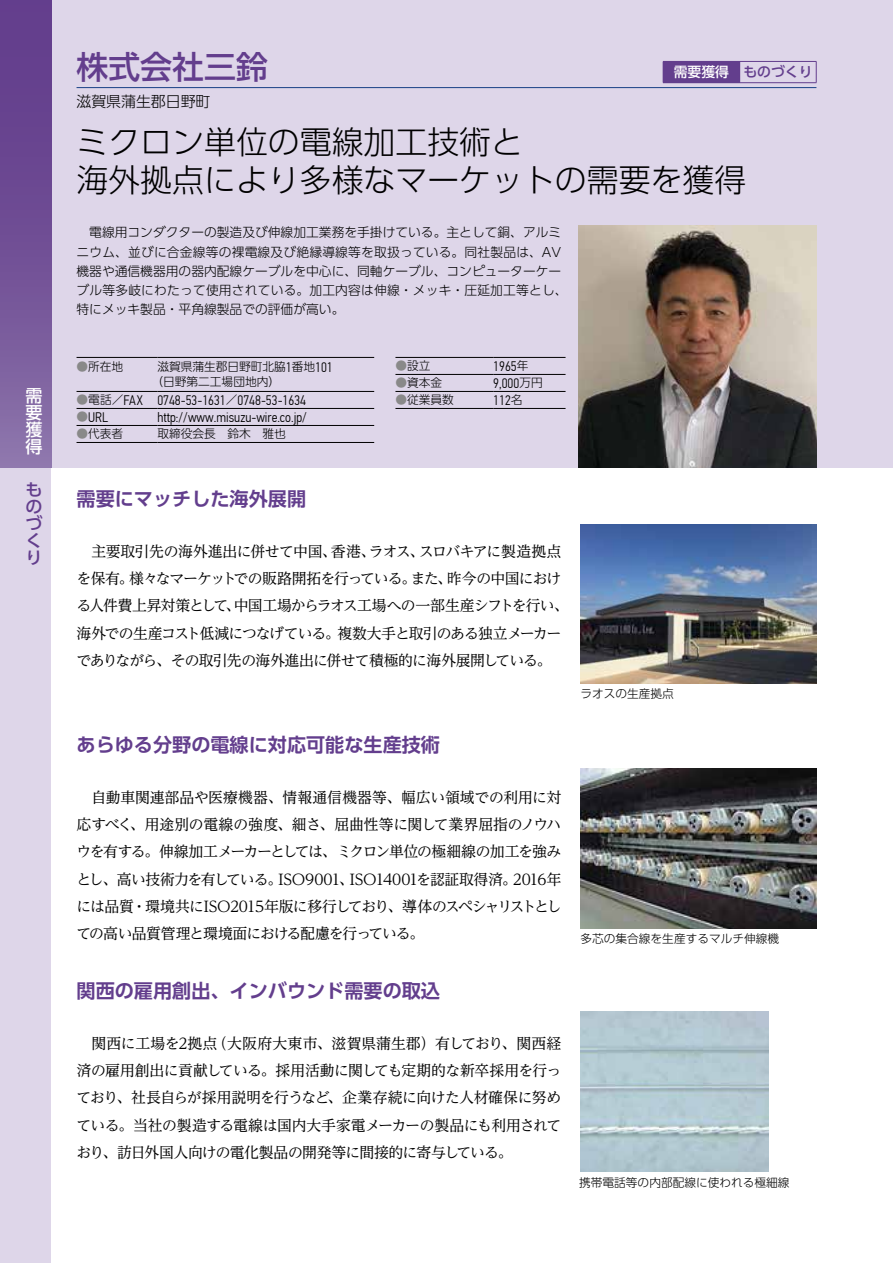
<style>
.page{position:relative;width:893px;height:1263px;background:#fff}
.page>*{position:absolute;margin:0;border:0;box-sizing:border-box;transform-origin:0 0}
.t1{font:300 31.95px/38.2px "UD Shin Go Pro";color:#000}
.t2{font:500 31.95px "UD Shin Go Pro";color:#633e8d}
.t3{font:700 19.2px "UD Shin Go Pro De";color:#633e8d}
.t4{font:500 16.95px/17px "UD Shin Go Pro";color:#633e8d}
.t5{font:500 16.95px/17px "UD Shin Go Pro";color:#fff;text-align:justify}
.t6{font:14.85px/27.3px "UD Reimin Pro";letter-spacing:-.06em;color:#000;text-align:justify}
.t7{font:300 14.85px "UD Shin Go Pro";color:#000}
.t8{font:300 13.8px "PF Din Text Cond Pro";color:#000}
.t9{font:500 13.8px "UD Shin Go Pro";color:#633e8d}
.t10{font:300 12.75px/19.2px "UD Shin Go Pro";color:#000}
.t11{font:300 11.7px/14.9px "UD Shin Go Pro";color:#000}
.s1{color:#fff}
.s2{color:#898989}
.s3{font-family:"UD Shin Go Pro";font-size:11.7px}
.s4{font-family:"PF Din Text Cond Pro";font-size:13.8px}
.s5{font-family:"UD Shin Go Pro";font-size:11.7px;color:#898989}
</style>
<div class="page">
<div style="left:0;top:0;width:893px;height:468px;background:#ded6e9"></div>
<div style="left:0;top:468px;width:51px;height:795px;background:#ded6e9"></div>
<div style="left:0;top:0;width:51px;height:468px;background:linear-gradient(to bottom,#5d3587,#896fa8)"></div>
<img style="left:578px;top:225px;width:238px;height:243px">
<img style="left:580px;top:1011px;width:189px;height:160px">
<img style="left:580px;top:769px;width:236px;height:159px">
<img style="left:580px;top:524px;width:236px;height:160px">
<hr style="left:395px;top:357px;width:98px;height:1px;background:#000">
<hr style="left:493px;top:357px;width:73px;height:1px;background:#000">
<hr style="left:395px;top:374px;width:98px;height:1px;background:#000">
<hr style="left:493px;top:374px;width:73px;height:1px;background:#000">
<hr style="left:395px;top:391px;width:98px;height:1px;background:#000">
<hr style="left:493px;top:391px;width:73px;height:1px;background:#000">
<hr style="left:395px;top:408px;width:98px;height:1px;background:#000">
<hr style="left:493px;top:408px;width:73px;height:1px;background:#000">
<hr style="left:77px;top:357px;width:80px;height:1px;background:#000">
<hr style="left:157px;top:357px;width:217px;height:1px;background:#000">
<hr style="left:77px;top:391px;width:80px;height:1px;background:#000">
<hr style="left:157px;top:391px;width:217px;height:1px;background:#000">
<hr style="left:77px;top:408px;width:80px;height:1px;background:#000">
<hr style="left:157px;top:408px;width:217px;height:1px;background:#000">
<hr style="left:77px;top:425px;width:80px;height:1px;background:#000">
<hr style="left:157px;top:425px;width:217px;height:1px;background:#000">
<hr style="left:77px;top:442px;width:80px;height:1px;background:#000">
<hr style="left:157px;top:442px;width:217px;height:1px;background:#000">
<hr style="left:77px;top:87px;width:739px;height:1px;background:#184186">
<div style="left:663px;top:61px;width:77px;height:22px;background:#633e8d"></div>
<hr style="left:740px;top:61px;width:76px;height:1px;background:#633e8d">
<svg style="left:816px;top:62px;width:1px;height:20px"></svg>
<hr style="left:740px;top:82px;width:76px;height:1px;background:#633e8d">
<h1 class="t2" style="left:77px;top:41px;width:193px">株式会社三鈴</h1>
<p class="t9" style="left:674px;top:61px;width:140px"><span class="s1">需要獲得</span> ものづくり</p>
<p class="t7" style="left:77px;top:89px;width:135px">滋賀県蒲生郡日野町</p>
<h1 class="t1" style="left:77px;top:121px;width:671px">ミクロン単位の電線加工技術と<br>海外拠点により多様なマーケットの需要を獲得</h1>
<p class="t10" style="left:77px;top:222px;width:493px;text-indent:13px">電線用コンダクターの製造及び伸線加工業務を手掛けている。主として銅、アルミニウム、並びに合金線等の裸電線及び絶縁導線等を取扱っている。同社製品は、AV機器や通信機器用の器内配線ケーブルを中心に、同軸ケーブル、コンピューターケーブル等多岐にわたって使用されている。加工内容は伸線・メッキ・圧延加工等とし、特にメッキ製品・平角線製品での評価が高い。</p>
<p class="t11" style="left:395px;top:358px;width:37px"><span class="s2">●</span>設立</p>
<p class="t8" style="left:493px;top:358px;width:37px">1965<span class="s3">年</span></p>
<p class="t11" style="left:395px;top:375px;width:48px"><span class="s2">●</span>資本金</p>
<p class="t8" style="left:493px;top:375px;width:51px">9,000<span class="s3">万円</span></p>
<p class="t11" style="left:395px;top:392px;width:60px"><span class="s2">●</span>従業員数</p>
<p class="t8" style="left:493px;top:392px;width:31px">112<span class="s3">名</span></p>
<p class="t11" style="left:77px;top:359px;width:48px"><span class="s2">●</span>所在地</p>
<p class="t11" style="left:151px;top:359px;width:183px;text-indent:6px">滋賀県蒲生郡日野町北脇<span class="s4">1</span>番地<span class="s4">101</span>（日野第二工場団地内）</p>
<p class="t8" style="left:77px;top:392px;width:231px"><span class="s5">●</span><span class="s3">電話／</span>FAX 0748-53-1631<span class="s3">／</span>0748-53-1634</p>
<p class="t8" style="left:77px;top:409px;width:33px"><span class="s5">●</span>URL</p>
<p class="t8" style="left:157px;top:409px;width:151px">http://www.misuzu-wire.co.jp/</p>
<p class="t11" style="left:77px;top:426px;width:48px"><span class="s2">●</span>代表者</p>
<p class="t11" style="left:157px;top:426px;width:130px">取締役会長　鈴木　雅也</p>
<p class="t5" style="left:26px;top:386px;width:18px">需要獲得</p>
<p class="t4" style="left:26px;top:480px;width:19px">ものづくり</p>
<p class="t3" style="left:77px;top:483px;width:231px">需要にマッチした海外展開</p>
<p class="t6" style="left:77px;top:537px;width:494px;text-align:left;text-indent:15px">主要取引先の海外進出に併せて中国、香港、ラオス、スロバキアに製造拠点を保有。様々なマーケットでの販路開拓を行っている。また、昨今の中国における人件費上昇対策として、中国工場からラオス工場への一部生産シフトを行い、海外での生産コスト低減につなげている。複数大手と取引のある独立メーカーでありながら、その取引先の海外進出に併せて積極的に海外展開している。</p>
<p class="t3" style="left:77px;top:729px;width:365px">あらゆる分野の電線に対応可能な生産技術</p>
<p class="t6" style="left:77px;top:783px;width:486px;text-indent:15px">自動車関連部品や医療機器、情報通信機器等、幅広い領域での利用に対応すべく、用途別の電線の強度、細さ、屈曲性等に関して業界屈指のノウハウを有する。伸線加工メーカーとしては、ミクロン単位の極細線の加工を強みとし、高い技術力を有している。ISO9001、ISO14001を認証取得済。2016年には品質・環境共にISO2015年版に移行しており、導体のスペシャリストとしての高い品質管理と環境面における配慮を行っている。</p>
<p class="t3" style="left:77px;top:975px;width:365px">関西の雇用創出、インバウンド需要の取込</p>
<p class="t6" style="left:77px;top:1029px;width:486px;text-indent:15px">関西に工場を2拠点（大阪府大東市、滋賀県蒲生郡）有しており、関西経済の雇用創出に貢献している。採用活動に関しても定期的な新卒採用を行っており、社長自らが採用説明を行うなど、企業存続に向けた人材確保に努めている。当社の製造する電線は国内大手家電メーカーの製品にも利用されており、訪日外国人向けの電化製品の開発等に間接的に寄与している。</p>
<p class="t11" style="left:580px;top:686px;width:95px">ラオスの生産拠点</p>
<p class="t11" style="left:580px;top:930px;width:200px">多芯の集合線を生産するマルチ伸線機</p>
<p class="t11" style="left:579px;top:1175px;width:212px">携帯電話等の内部配線に使われる極細線</p>
</div>
